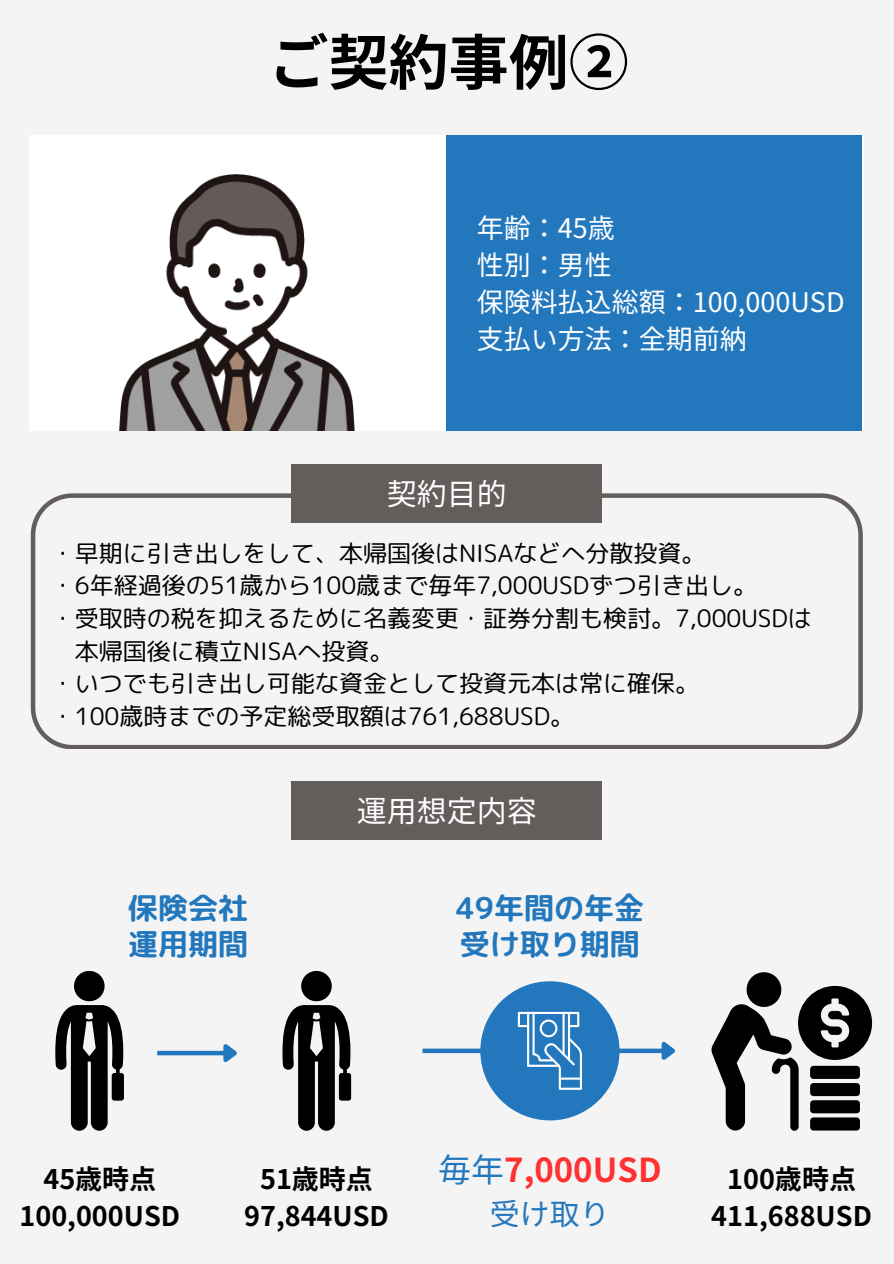
<style>
.page{position:relative;width:894px;height:1264px;background:#fff}
.page>*{position:absolute;margin:0;border:0;box-sizing:border-box;transform-origin:0 0}
.t1{font:700 60px "Noto Sans JP";color:#000}
.t2{font:700 33px "Noto Sans JP";color:#ff3131}
.t3{font:30px/36px "rounded mplus 1 p bold";color:#2378bd}
.t4{font:30px "Noto Sans JP";color:#fff}
.t5{font:30px "Noto Sans JP";color:#2378bd}
.t6{font:700 27px/37.2px "Noto Sans JP";color:#000;text-align:center}
.t7{font:27px/37.2px "Noto Sans JP";color:#fff}
.t8{font:24px "rounded mplus 1 p regular";color:#000}
.s1{font-family:"Noto Sans CJ Ksc";font-weight:700}
.s2{font-weight:400;color:#2378bd}
</style>
<div class="page">
<div style="left:0;top:0;width:893px;height:1263px;background:#f4f4f4"></div>
<div style="left:30px;top:135px;width:833px;height:295px;background:#fff"></div>
<div style="left:446px;top:135px;width:415px;height:295px;background:#2378bd"></div>
<svg style="left:31px;top:493px;width:831px;height:255px"></svg>
<svg style="left:711px;top:972px;width:160px;height:158px"></svg>
<svg style="left:55px;top:970px;width:69px;height:160px"></svg>
<div style="left:291px;top:781px;width:311px;height:58px;background:#635d5c"></div>
<div style="left:157px;top:1050px;width:67px;height:5px;background:#2378bd"></div>
<svg style="left:219px;top:1044px;width:18px;height:18px"></svg>
<div style="left:422px;top:1048px;width:240px;height:5px;background:#2378bd"></div>
<svg style="left:657px;top:1042px;width:18px;height:18px"></svg>
<div style="left:480px;top:981px;width:139px;height:139px;background:#2378bd;border-radius:50%"></div>
<svg style="left:517px;top:1011px;width:65px;height:78px"></svg>
<img style="left:119px;top:174px;width:236px;height:256px">
<svg style="left:282px;top:970px;width:69px;height:160px"></svg>
<div style="left:291px;top:464px;width:311px;height:58px;background:#635d5c"></div>
<p class="t1" style="left:268px;top:15px;width:361px">ご契約事例②</p>
<h4 class="t7" style="left:476px;top:208px;width:369px">年齢：45歳<br>性別：男性<br>保険料払込総額：100,000USD支払い方法：全期前納</h4>
<h6 class="t4" style="left:386px;top:470px;width:121px">契約目的</h6>
<p class="t8" style="left:51px;top:536px;width:656px">・早期に引き出しをして、本帰国後はNISAなどへ分散投資。</p>
<p class="t8" style="left:51px;top:568px;width:707px">・6年経過後の51歳から100歳まで毎年7,000USDずつ引き出し。</p>
<p class="t8" style="left:51px;top:601px;width:762px">・受取時の税を抑えるために名義変更・証券分割も検討。7,000USDは</p>
<p class="t8" style="left:75px;top:633px;width:320px">本帰国後に積立NISAへ投資。</p>
<p class="t8" style="left:51px;top:666px;width:649px">・いつでも引き出し可能な資金として投資元本は常に確保。</p>
<p class="t8" style="left:51px;top:699px;width:524px">・100歳時までの予定総受取額は761,688USD。</p>
<p class="t3" style="left:128px;top:889px;width:121px">保険会社運用期間</p>
<p class="t4" style="left:356px;top:787px;width:181px">運用想定内容</p>
<p class="t3" style="left:455px;top:889px;width:188px">49年間の年<span class="s1">⾦</span>受け取り期間</p>
<p class="t2" style="left:438px;top:1144px;width:225px"><span class="s2">毎年</span>7,000USD</p>
<p class="t5" style="left:490px;top:1190px;width:121px">受け取り</p>
<h4 class="t6" style="left:20px;top:1158px;width:162px">45歳時点<br>100,000USD</h4>
<h3 class="t6" style="left:244px;top:1158px;width:146px">51歳時点<br>97,844USD</h3>
<h3 class="t6" style="left:711px;top:1158px;width:162px">100歳時点<br>411,688USD</h3>
</div>
